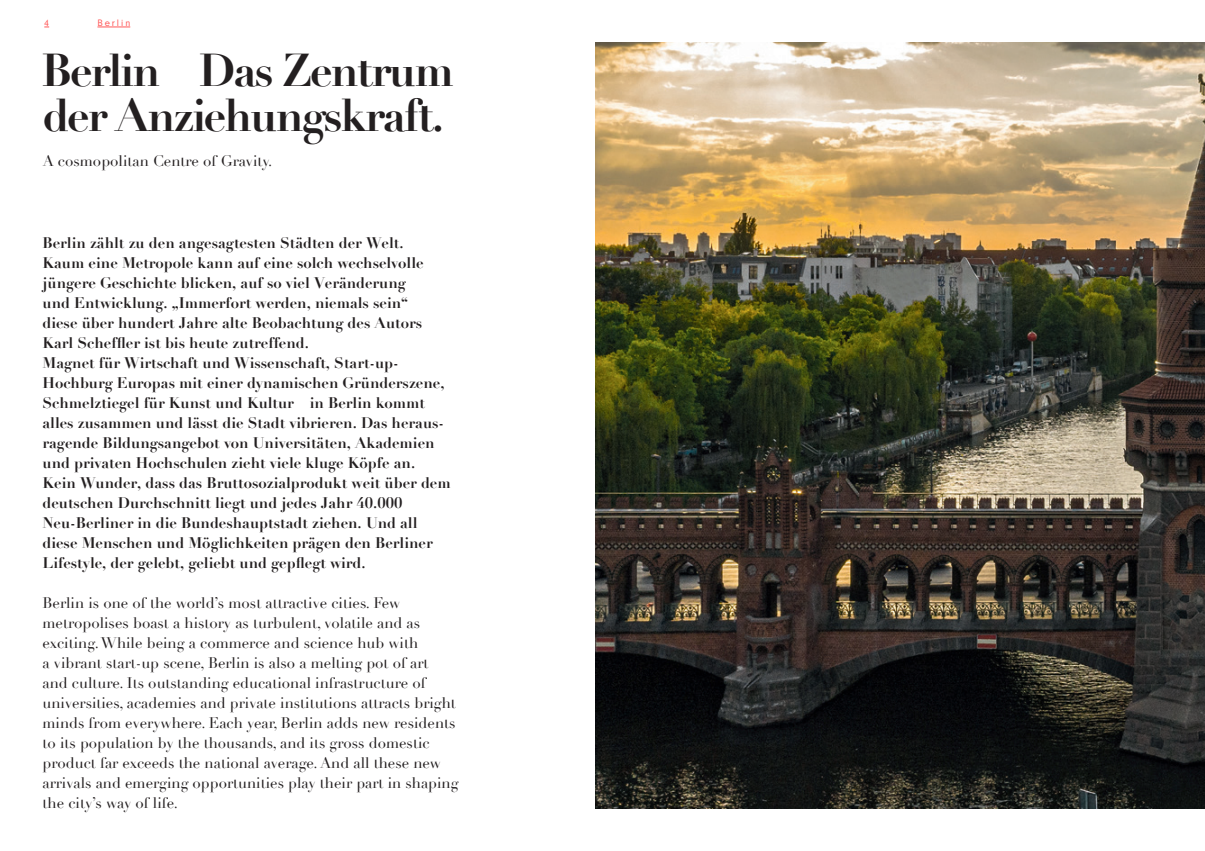
<style>
.page{position:relative;width:1205px;height:851px;background:#fff}
.page>*{position:absolute;margin:0;border:0;box-sizing:border-box;transform-origin:0 0}
.t1{font:700 45px/45px "Didot";letter-spacing:-.05em;color:#231f20}
.t2{font:700 15px/20px "Didot";color:#231f20}
.t3{font:15px/20px "Didot";color:#231f20}
.t4{font:9.75px "Neuzeit Gro";letter-spacing:.2em;color:#ff5959}
</style>
<div class="page">
<img style="left:595px;top:43px;width:610px;height:765px">
<hr style="left:97px;top:27px;width:33px;height:1px;background:#ff5959">
<p class="t4" style="left:44px;top:18px;width:6px">4</p>
<p class="t4" style="left:97px;top:18px;width:34px">Berlin</p>
<h1 class="t1" style="left:42px;top:48px;width:414px">Berlin – Das Zentrum der Anziehungskraft.</h1>
<p class="t3" style="left:43px;top:151px;width:231px">A cosmopolitan Centre of Gravity.</p>
<p class="t2" style="left:43px;top:233px;width:410px">Berlin zählt zu den angesagtesten Städten der Welt.<br>Kaum eine Metropole kann auf eine solch wechselvolle jüngere Geschichte blicken, auf so viel Veränderung<br>und Entwicklung. „Immerfort werden, niemals sein“ – diese über hundert Jahre alte Beobachtung des Autors Karl Scheffler ist bis heute zutreffend.<br>Magnet für Wirtschaft und Wissenschaft, Start-up-Hochburg Europas mit einer dynamischen Gründerszene, Schmelztiegel für Kunst und Kultur – in Berlin kommt alles zusammen und lässt die Stadt vibrieren. Das heraus&shy;ragende Bildungsangebot von Universitäten, Akademien und privaten Hochschulen zieht viele kluge Köpfe an.<br>Kein Wunder, dass das Bruttosozialprodukt weit über dem deutschen Durchschnitt liegt und jedes Jahr 40.000<br>Neu-Berliner in die Bundeshauptstadt ziehen. Und all diese Menschen und Möglichkeiten prägen den Berliner Lifestyle, der gelebt, geliebt und gepflegt wird.</p>
<p class="t3" style="left:43px;top:593px;width:417px">Berlin is one of the world’s most attractive cities. Few metropolises boast a history as turbulent, volatile and as exciting. While being a commerce and science hub with<br>a vibrant start-up scene, Berlin is also a melting pot of art<br>and culture. Its outstanding educational infrastructure of universities, academies and private institutions attracts bright minds from everywhere. Each year, Berlin adds new residents to its population by the thousands, and its gross domestic product far exceeds the national average. And all these new arrivals and emerging opportunities play their part in shaping the city’s way of life.</p>
</div>
